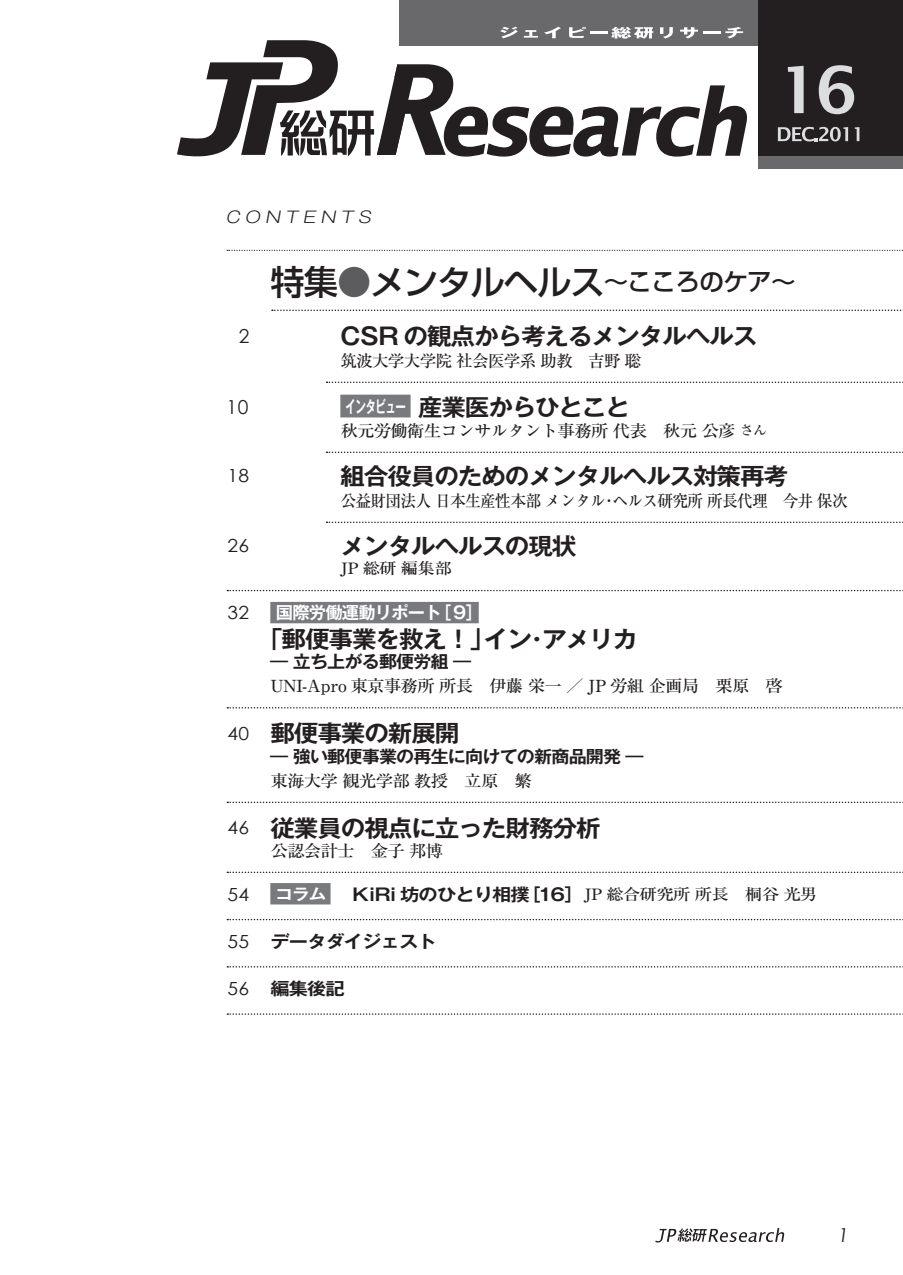
<style>
.page{position:relative;width:903px;height:1275px;background:#fff}
.page>*{position:absolute;margin:0;border:0;box-sizing:border-box;transform-origin:0 0}
.t1{font:500 34.12px "Shin Go Pro";letter-spacing:-.025em;color:#231f20}
.t2{font:700 23.45px "Gothic MB101 Pro De";letter-spacing:-.045em;color:#231f20;scale:1.05 1}
.t3{font:700 23.28px "Gothic MB101 Pro De";letter-spacing:-.045em;color:#231f20;scale:1.05 1}
.t4{font:19.25px "Century Gothic";color:#231f20}
.t5{font:italic 19.25px "Century Gothic";color:#231f20}
.t6{font:18.03px "Century Gothic";letter-spacing:.03em;color:#231f20;scale:1.07 1}
.t7{font:700 17.15px "Gothic MB101 Pro De";letter-spacing:-.045em;color:#231f20;scale:1.12 1}
.t8{font:700 17.15px "Gothic MB101 Pro De";letter-spacing:-.045em;color:#231f20;scale:1.05 1}
.t9{font:700 17.15px "Gothic MB101 Pro De";letter-spacing:-.045em;color:#fff}
.t10{font:500 16.62px "Ryumin Pro";letter-spacing:-.045em;color:#231f20;scale:1.05 1}
.t11{font:500 16.62px "Ryumin Pro";letter-spacing:-.045em;color:#231f20;scale:.95 1}
.t12{font:500 16.62px "Ryumin Pro";letter-spacing:-.045em;color:#231f20}
.t13{font:italic 300 15.75px "Gothic MB101 Pro";color:#231f20;scale:1.23 1}
.t14{font:500 15.58px "Ryumin Pro";letter-spacing:-.045em;color:#231f20;scale:1.12 1}
.t15{font:700 15.58px "Gothic MB101 Pro De";color:#fff;scale:1.12 1}
.s1{color:#5c5c5f}
.s2{font-size:24.5px}
.s3{font-size:16.62px;color:#fff}
.s4{font-size:13.3px}
.s5{font-family:"Century Gothic";font-weight:400;font-size:18.03px}
.s6{font-family:"Ryumin Pro";font-weight:500;font-size:15.58px}
</style>
<div class="page">
<div style="left:399px;top:0;width:373px;height:46px;background:#69696c"></div>
<svg style="left:177px;top:27px;width:570px;height:130px"></svg>
<div style="left:759px;top:155px;width:144px;height:14px;background:#69696c"></div>
<div style="left:759px;top:0;width:144px;height:155px;background:#231f20"></div>
<svg style="left:778px;top:127px;width:70px;height:14px"></svg>
<svg style="left:855px;top:127px;width:4px;height:14px"></svg>
<svg style="left:788px;top:66px;width:15px;height:47px"></svg>
<svg style="left:819px;top:65px;width:35px;height:49px"></svg>
<svg style="left:227px;top:250px;width:676px;height:1px"></svg>
<svg style="left:272px;top:310px;width:631px;height:1px"></svg>
<svg style="left:326px;top:382px;width:577px;height:1px"></svg>
<div style="left:340px;top:395px;width:71px;height:22px;background:#787a7d"></div>
<svg style="left:326px;top:452px;width:577px;height:1px"></svg>
<svg style="left:326px;top:522px;width:577px;height:1px"></svg>
<svg style="left:227px;top:590px;width:676px;height:1px"></svg>
<div style="left:270px;top:602px;width:209px;height:21px;background:#787a7d"></div>
<svg style="left:227px;top:707px;width:676px;height:1px"></svg>
<svg style="left:227px;top:802px;width:676px;height:1px"></svg>
<svg style="left:227px;top:872px;width:676px;height:1px"></svg>
<div style="left:270px;top:883px;width:61px;height:21px;background:#787a7d"></div>
<svg style="left:227px;top:919px;width:676px;height:1px"></svg>
<svg style="left:227px;top:966px;width:676px;height:1px"></svg>
<svg style="left:227px;top:1013px;width:676px;height:2px"></svg>
<svg style="left:655px;top:1228px;width:129px;height:14px"></svg>
<p class="t13" style="left:225px;top:204px;width:123px">CONTENTS</p>
<h1 class="t1" style="left:270px;top:254px;width:527px">特集<span class="s1">●</span>メンタルヘルス<span class="s2">～こころのケア～</span></h1>
<p class="t4" style="left:239px;top:322px;width:12px">2</p>
<p class="t2" style="left:340px;top:316px;width:399px">CSR の観点から考えるメンタルヘルス</p>
<p class="t12" style="left:340px;top:347px;width:302px">筑波大学大学院 社会医学系 助教　吉野 聡</p>
<p class="t4" style="left:227px;top:393px;width:23px">10</p>
<p class="t3" style="left:345px;top:387px;width:272px"><span class="s3">インタビュー</span> 産業医からひとこと</p>
<p class="t10" style="left:340px;top:417px;width:408px">秋元労働衛生コンサルタント事務所 代表　秋元 公彦 <span class="s4">さん</span></p>
<p class="t6" style="left:227px;top:463px;width:22px">18</p>
<p class="t2" style="left:340px;top:456px;width:428px">組合役員のためのメンタルヘルス対策再考</p>
<p class="t11" style="left:340px;top:487px;width:536px">公益財団法人 日本生産性本部 メンタル･ヘルス研究所 所長代理　今井 保次</p>
<p class="t6" style="left:227px;top:533px;width:22px">26</p>
<p class="t2" style="left:340px;top:526px;width:226px">メンタルヘルスの現状</p>
<p class="t14" style="left:340px;top:556px;width:101px">JP 総研 編集部</p>
<p class="t6" style="left:227px;top:600px;width:22px">32</p>
<p class="t9" style="left:276px;top:598px;width:208px">国際労働運動リポート［9］</p>
<p class="t2" style="left:258px;top:619px;width:363px">「郵便事業を救え！」イン･アメリカ</p>
<p class="t8" style="left:270px;top:647px;width:193px">― 立ち上がる郵便労組 ―</p>
<p class="t10" style="left:270px;top:673px;width:490px">UNI-Apro 東京事務所 所長　伊藤 栄一 ／ JP 労組 企画局　栗原　啓</p>
<p class="t2" style="left:227px;top:714px;width:223px"><span class="s5">40</span> 郵便事業の新展開</p>
<p class="t8" style="left:270px;top:742px;width:357px">― 強い郵便事業の再生に向けての新商品開発 ―</p>
<p class="t10" style="left:270px;top:767px;width:251px">東海大学 観光学部 教授　立原　繁</p>
<p class="t2" style="left:227px;top:808px;width:357px"><span class="s5">46</span> 従業員の視点に立った財務分析</p>
<p class="t10" style="left:270px;top:837px;width:166px">公認会計士　金子 邦博</p>
<p class="t6" style="left:227px;top:882px;width:22px">54</p>
<p class="t15" style="left:275px;top:881px;width:47px">コラム</p>
<p class="t7" style="left:353px;top:880px;width:417px">KiRi 坊のひとり相撲［16］<span class="s6">JP 総合研究所 所長　桐谷 光男</span></p>
<p class="t7" style="left:227px;top:927px;width:188px"><span class="s5">55</span> データダイジェスト</p>
<p class="t7" style="left:227px;top:975px;width:106px"><span class="s5">56</span> 編集後記</p>
<p class="t5" style="left:838px;top:1221px;width:12px">1</p>
</div>
